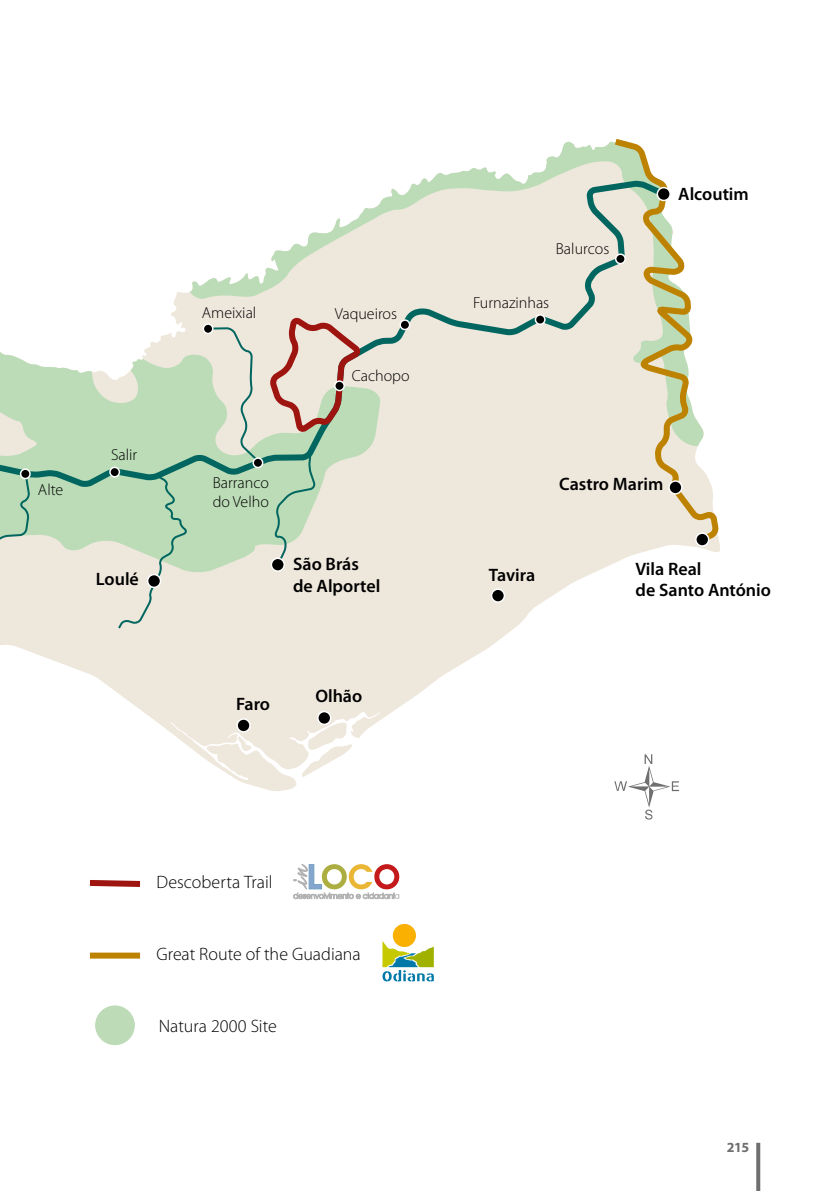
<style>
.page{position:relative;width:840px;height:1191px;background:#fff}
.page>*{position:absolute;margin:0;border:0;box-sizing:border-box;transform-origin:0 0}
.t1{font:600 18px/21.6px "Myriad Pro";color:#000}
.t2{font:300 18px "Myriad Pro";color:#000}
.t3{font:300 16px/19.2px "Myriad Pro";color:#000}
.t4{font:700 14px "Myriad Pro";color:#706f6f}
</style>
<div class="page">
<svg style="left:89px;top:879px;width:52px;height:8px"></svg>
<div style="left:90px;top:952px;width:50px;height:6px;background:#bd8200"></div>
<svg style="left:644px;top:791px;width:34px;height:28px"></svg>
<svg style="left:756px;top:1142px;width:3px;height:49px"></svg>
<div style="left:95px;top:1005px;width:40px;height:40px;background:#bcdbb6;border-radius:50%"></div>
<div style="left:392px;top:924px;width:24px;height:23px;background:#f9b000;border-radius:50%"></div>
<svg style="left:382px;top:941px;width:51px;height:40px"></svg>
<svg style="left:293px;top:864px;width:106px;height:34px"></svg>
<svg style="left:434px;top:141px;width:174px;height:36px"></svg>
<svg style="left:0;top:177px;width:660px;height:537px"></svg>
<svg style="left:608px;top:138px;width:112px;height:409px"></svg>
<svg style="left:117px;top:472px;width:72px;height:158px;background:#c5d8c0"></svg>
<svg style="left:206px;top:314px;width:160px;height:258px;background:#ced3bf"></svg>
<svg style="left:490px;top:588px;width:15px;height:15px"></svg>
<svg style="left:694px;top:532px;width:15px;height:15px"></svg>
<svg style="left:668px;top:480px;width:14px;height:14px"></svg>
<svg style="left:656px;top:187px;width:14px;height:14px"></svg>
<div style="left:21px;top:469px;width:9px;height:9px;background:#000;border-radius:50%"></div>
<div style="left:20px;top:468px;width:11px;height:11px;border:2px solid #fff;border-radius:50%"></div>
<div style="left:110px;top:467px;width:9px;height:10px;background:#000;border-radius:50%"></div>
<div style="left:109px;top:466px;width:11px;height:11px;border:2px solid #fff;border-radius:50%"></div>
<div style="left:253px;top:458px;width:9px;height:9px;background:#000;border-radius:50%"></div>
<div style="left:252px;top:457px;width:11px;height:11px;border:2px solid #fff;border-radius:50%"></div>
<div style="left:334px;top:381px;width:10px;height:9px;background:#000;border-radius:50%"></div>
<div style="left:334px;top:380px;width:11px;height:11px;border:2px solid #fff;border-radius:50%"></div>
<div style="left:400px;top:320px;width:9px;height:9px;background:#000;border-radius:50%"></div>
<div style="left:399px;top:319px;width:11px;height:11px;border:2px solid #fff;border-radius:50%"></div>
<div style="left:535px;top:315px;width:9px;height:9px;background:#000;border-radius:50%"></div>
<div style="left:534px;top:314px;width:11px;height:11px;border:2px solid #fff;border-radius:50%"></div>
<div style="left:615px;top:254px;width:9px;height:10px;background:#000;border-radius:50%"></div>
<div style="left:614px;top:253px;width:11px;height:11px;border:2px solid #fff;border-radius:50%"></div>
<div style="left:203px;top:324px;width:10px;height:9px;background:#000;border-radius:50%"></div>
<div style="left:202px;top:323px;width:11px;height:11px;border:2px solid #fff;border-radius:50%"></div>
<svg style="left:170px;top:711px;width:211px;height:74px"></svg>
<p class="t3" style="left:38px;top:480px;width:27px">Alte</p>
<p class="t3" style="left:111px;top:445px;width:28px">Salir</p>
<p class="t1" style="left:96px;top:568px;width:44px">Loulé</p>
<p class="t3" style="left:202px;top:303px;width:56px">Ameixial</p>
<p class="t3" style="left:334px;top:304px;width:64px">Vaqueiros</p>
<p class="t3" style="left:351px;top:367px;width:59px">Cachopo</p>
<p class="t3" style="left:212px;top:473px;width:58px">Barranco do Velho</p>
<p class="t1" style="left:293px;top:553px;width:89px">São Brás de Alportel</p>
<p class="t1" style="left:236px;top:693px;width:35px">Faro</p>
<p class="t1" style="left:315px;top:685px;width:48px">Olhão</p>
<p class="t3" style="left:555px;top:239px;width:55px">Balurcos</p>
<p class="t3" style="left:473px;top:294px;width:78px">Furnazinhas</p>
<p class="t1" style="left:678px;top:183px;width:72px">Alcoutim</p>
<p class="t1" style="left:559px;top:474px;width:105px">Castro Marim</p>
<p class="t1" style="left:488px;top:564px;width:48px">Tavira</p>
<p class="t1" style="left:635px;top:558px;width:137px">Vila Real<br>de Santo António</p>
<p class="t2" style="left:156px;top:872px;width:117px">Descoberta Trail</p>
<p class="t2" style="left:156px;top:944px;width:205px">Great Route of the Guadiana</p>
<p class="t2" style="left:159px;top:1016px;width:119px">Natura 2000 Site</p>
<p class="t4" style="left:726px;top:1139px;width:24px">215</p>
</div>
